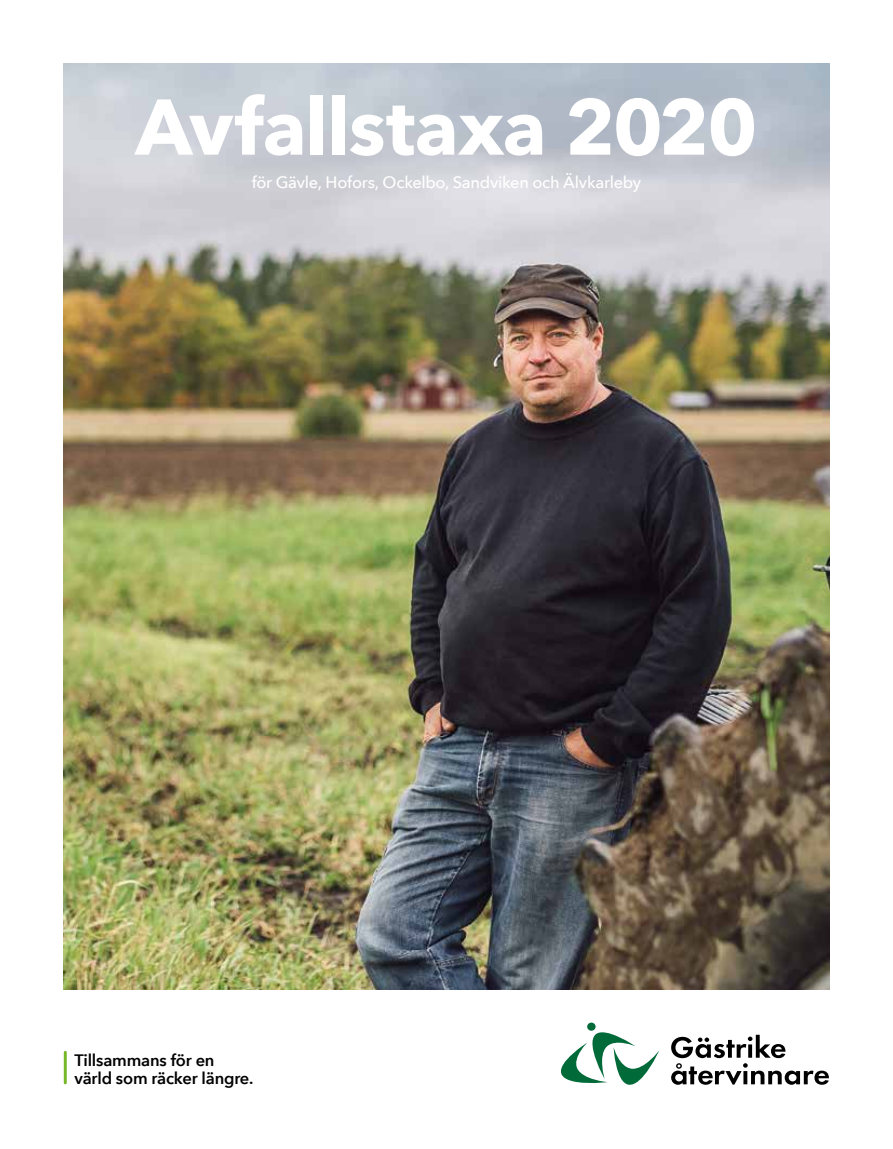
<style>
.page{position:relative;width:893px;height:1149px;background:#fff}
.page>*{position:absolute;margin:0;border:0;box-sizing:border-box;transform-origin:0 0}
.t1{font:700 78px "Avenir Next";letter-spacing:-.02em;color:#fff}
.t2{font:500 16.5px "Avenir Next";letter-spacing:-.015em;color:#fff}
.t3{font:600 16.5px/18px "Avenir Next";letter-spacing:-.01em;color:#000}
</style>
<div class="page">
<img style="left:64px;top:64px;width:765px;height:925px">
<svg style="left:561px;top:1028px;width:98px;height:56px"></svg>
<div style="left:587px;top:1022px;width:9px;height:8px;background:#006a39;border-radius:50%"></div>
<svg style="left:671px;top:1034px;width:158px;height:50px"></svg>
<hr style="left:64px;top:1051px;width:3px;height:31px;background:#76b82a">
<h1 class="t1" style="left:135px;top:60px;width:624px">Avfallstaxa 2020</h1>
<p class="t2" style="left:252px;top:168px;width:391px">för Gävle, Hofors, Ockelbo, Sandviken och Älvkarleby</p>
<p class="t3" style="left:74px;top:1050px;width:181px">Tillsammans för en värld som räcker längre.</p>
</div>
